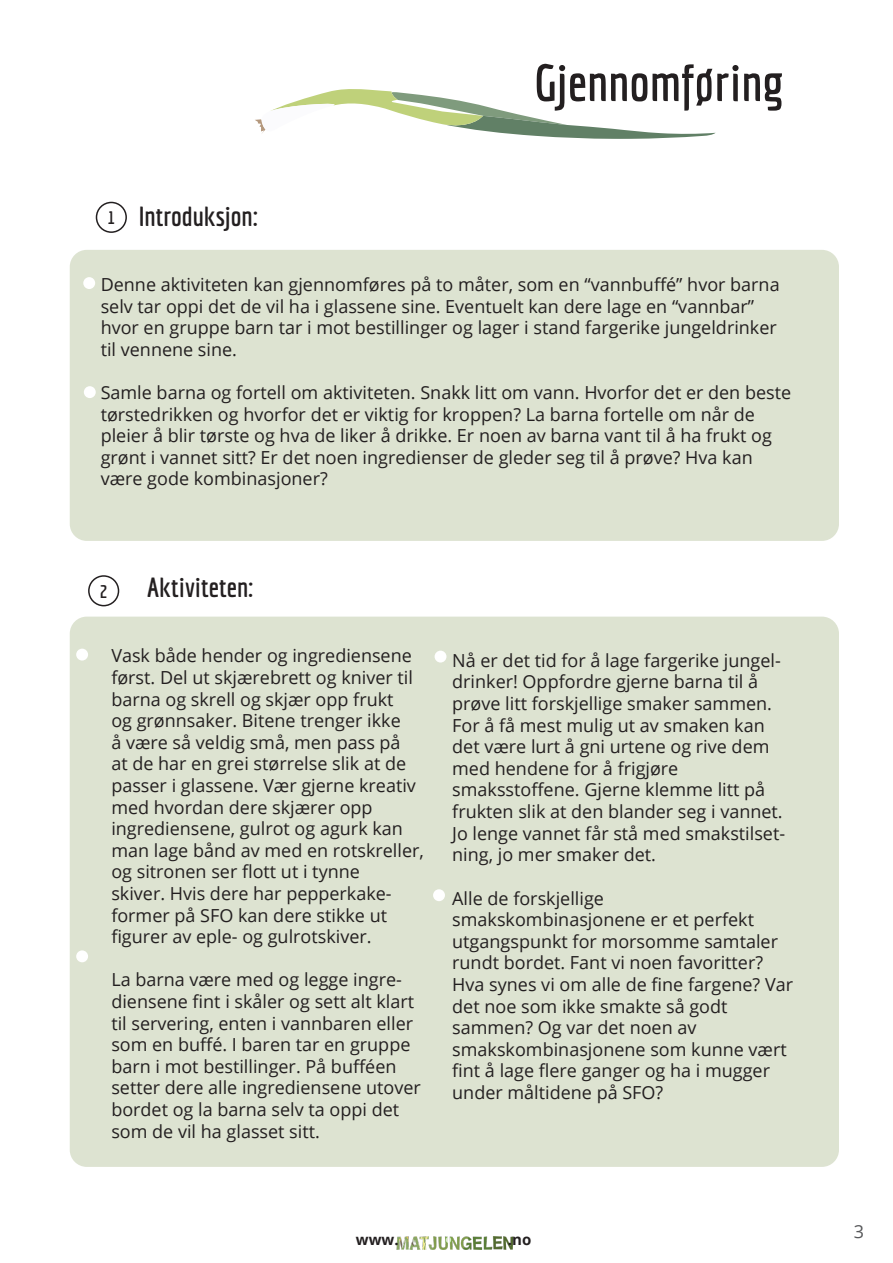
<style>
.page{position:relative;width:893px;height:1263px;background:#fff}
.page>*{position:absolute;margin:0;border:0;box-sizing:border-box;transform-origin:0 0}
.t1{font:700 51px "Economica";color:#231f20}
.t2{font:700 27px "Economica";color:#231f20}
.t3{font:18px/21.6px "Open Sans";color:#231f20}
.t4{font:700 18px "Economica";color:#231f20}
.t5{font:18px "Open Sans";color:#57585a}
.t6{font:700 15px "Open Sans";color:#231f20}
</style>
<div class="page">
<img style="left:396px;top:1237px;width:117px;height:12px">
<div style="left:70px;top:250px;width:769px;height:291px;background:#dde3d1;border-radius:17px"></div>
<div style="left:70px;top:617px;width:769px;height:550px;background:#dde3d1;border-radius:17px"></div>
<div style="left:96px;top:202px;width:31px;height:31px;border:2px solid #231f20;border-radius:50%"></div>
<div style="left:88px;top:575px;width:31px;height:31px;border:2px solid #231f20;border-radius:50%"></div>
<svg style="left:255px;top:89px;width:461px;height:50px"></svg>
<div style="left:83px;top:277px;width:12px;height:12px;background:#fff;border-radius:50%"></div>
<div style="left:84px;top:386px;width:12px;height:12px;background:#fff;border-radius:50%"></div>
<div style="left:433px;top:889px;width:12px;height:12px;background:#fff;border-radius:50%"></div>
<div style="left:76px;top:649px;width:12px;height:11px;background:#fff;border-radius:50%"></div>
<div style="left:76px;top:950px;width:12px;height:12px;background:#fff;border-radius:50%"></div>
<div style="left:435px;top:651px;width:11px;height:11px;background:#fff;border-radius:50%"></div>
<p class="t4" style="left:108px;top:208px;width:9px">1</p>
<p class="t2" style="left:139px;top:201px;width:121px">Introduksjon:</p>
<p class="t1" style="left:534px;top:53px;width:252px">Gjennomføring</p>
<p class="t3" style="left:101px;top:273px;width:680px">Denne aktiviteten kan gjennomføres på to måter, som en “vannbuffé” hvor barna selv tar oppi det de vil ha i glassene sine. Eventuelt kan dere lage en “vannbar” hvor en gruppe barn tar i mot bestillinger og lager i stand fargerike jungeldrinker til vennene sine.</p>
<p class="t3" style="left:101px;top:381px;width:692px">Samle barna og fortell om aktiviteten. Snakk litt om vann. Hvorfor det er den beste tørstedrikken og hvorfor det er viktig for kroppen? La barna fortelle om når de</p>
<p class="t3" style="left:101px;top:424px;width:673px">pleier å blir tørste og hva de liker å drikke. Er noen av barna vant til å ha frukt og grønt i vannet sitt? Er det noen ingredienser de gleder seg til å prøve? Hva kan være gode kombinasjoner?</p>
<p class="t4" style="left:100px;top:581px;width:9px">2</p>
<p class="t2" style="left:147px;top:571px;width:108px">Aktiviteten:</p>
<p class="t3" style="left:111px;top:645px;width:314px">Vask både hender og ingrediensene først. Del ut skjærebrett og kniver til barna og skrell og skjær opp frukt<br>og grønnsaker. Bitene trenger ikke<br>å være så veldig små, men pass på<br>at de har en grei størrelse slik at de passer i glassene. Vær gjerne kreativ med hvordan dere skjærer opp ingrediensene, gulrot og agurk kan man lage bånd av med en rotskreller, og sitronen ser flott ut i tynne</p>
<p class="t3" style="left:111px;top:882px;width:282px">skiver. Hvis dere har pepperkake&shy;former på SFO kan dere stikke ut figurer av eple- og gulrotskiver.</p>
<p class="t3" style="left:111px;top:969px;width:311px">La barna være med og legge ingre&shy;diensene fint i skåler og sett alt klart til servering, enten i vannbaren eller som en buffé. I baren tar en gruppe barn i mot bestillinger. På bufféen setter dere alle ingrediensene utover bordet og la barna selv ta oppi det som de vil ha glasset sitt.</p>
<p class="t3" style="left:452px;top:649px;width:330px">Nå er det tid for å lage fargerike jungel&shy;drinker! Oppfordre gjerne barna til å prøve litt forskjellige smaker sammen.<br>For å få mest mulig ut av smaken kan det være lurt å gni urtene og rive dem med hendene for å frigjøre</p>
<p class="t3" style="left:452px;top:779px;width:334px">smaksstoffene. Gjerne klemme litt på frukten slik at den blander seg i vannet.<br>Jo lenge vannet får stå med smakstilset&shy;ning, jo mer smaker det.</p>
<p class="t3" style="left:452px;top:887px;width:153px">Alle de forskjellige</p>
<p class="t3" style="left:452px;top:908px;width:342px">smakskombinasjonene er et perfekt utgangspunkt for morsomme samtaler rundt bordet. Fant vi noen favoritter?<br>Hva synes vi om alle de fine fargene? Var det noe som ikke smakte så godt</p>
<p class="t3" style="left:452px;top:1016px;width:246px">sammen? Og var det noen av</p>
<p class="t3" style="left:452px;top:1038px;width:336px">smakskombinasjonene som kunne vært fint å lage flere ganger og ha i mugger under måltidene på SFO?</p>
<p class="t6" style="left:356px;top:1229px;width:44px">www.</p>
<p class="t6" style="left:508px;top:1229px;width:25px">.no</p>
<p class="t5" style="left:854px;top:1219px;width:12px">3</p>
</div>
